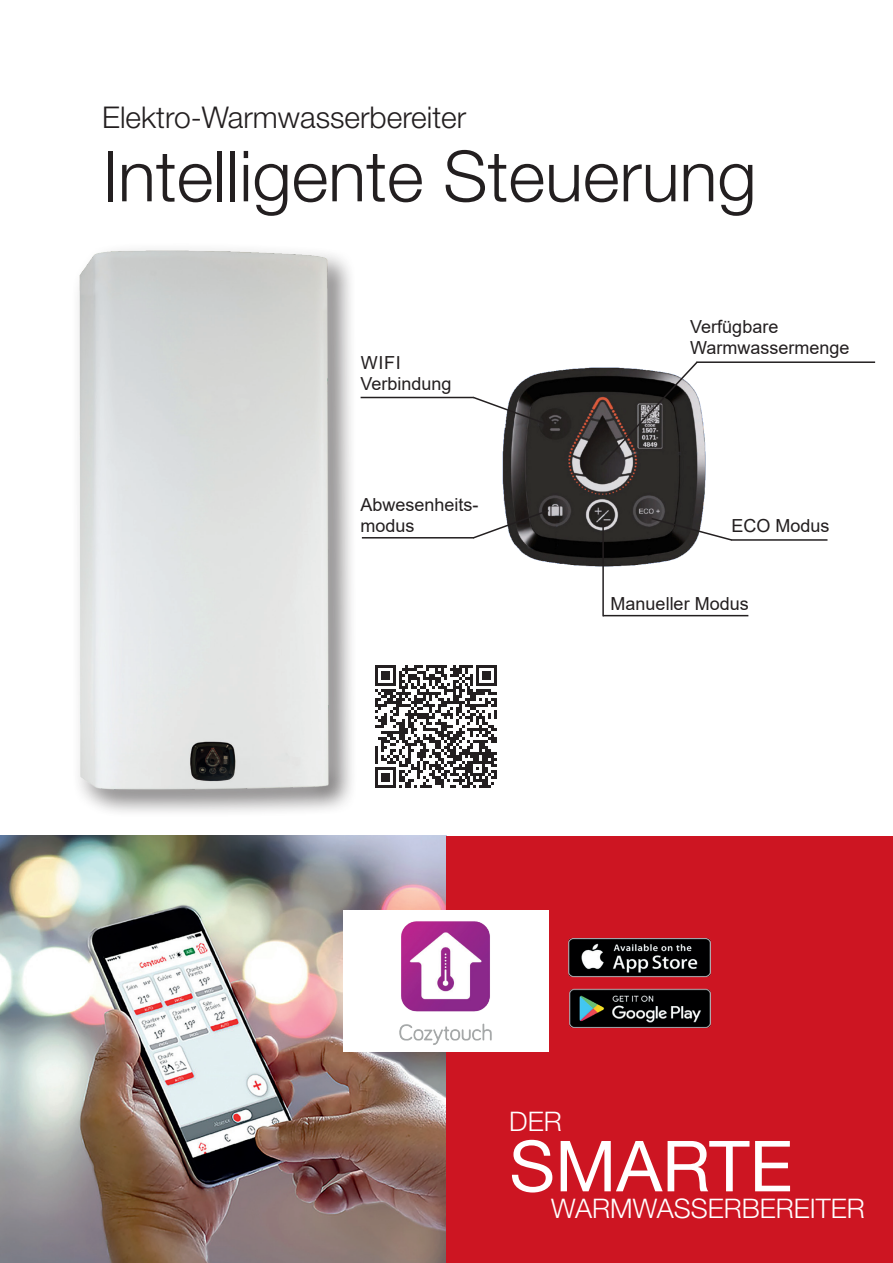
<style>
.page{position:relative;width:893px;height:1263px;background:#fff}
.page>*{position:absolute;margin:0;border:0;box-sizing:border-box;transform-origin:0 0}
.t1{font:300 70.5px "Helvetica Neue LT Std";color:#231f20}
.t2{font:70.5px "Helvetica Neue LT Std";color:#fff}
.t3{font:300 30px "Helvetica Neue LT Std";color:#231f20}
.t4{font:300 27px "Helvetica Neue LT Std";color:#fff}
.Rote_Headline{font:18px "Arial";color:#231f20}
</style>
<div class="page">
<img style="left:0;top:836px;width:446px;height:427px">
<div style="left:446px;top:836px;width:447px;height:427px;background:#cd1522"></div>
<div style="left:344px;top:911px;width:205px;height:141px;background:#fff"></div>
<div style="left:56px;top:227px;width:296px;height:585px;background:#fff;opacity:.75"></div>
<img style="left:56px;top:237px;width:308px;height:564px">
<img style="left:502px;top:367px;width:204px;height:200px">
<svg style="left:650px;top:517px;width:81px;height:25px"></svg>
<hr style="left:731px;top:539px;width:96px;height:2px;background:#231f20">
<svg style="left:599px;top:362px;width:100px;height:105px;background:#53504f"></svg>
<hr style="left:696px;top:361px;width:179px;height:2px;background:#231f20">
<hr style="left:362px;top:537px;width:112px;height:1px;background:#231f20">
<svg style="left:471px;top:509px;width:79px;height:31px"></svg>
<svg style="left:471px;top:395px;width:79px;height:32px"></svg>
<hr style="left:361px;top:397px;width:113px;height:1px;background:#231f20">
<hr style="left:602px;top:523px;width:2px;height:93px;background:#231f20">
<hr style="left:603px;top:615px;width:145px;height:1px;background:#231f20">
<img style="left:399px;top:921px;width:93px;height:124px">
<img style="left:569px;top:938px;width:141px;height:90px">
<svg style="left:375px;top:665px;width:122px;height:122px"></svg>
<p class="t3" style="left:102px;top:99px;width:365px">Elektro-Warmwasserbereiter</p>
<p class="t1" style="left:102px;top:133px;width:656px">Intelligente Steuerung</p>
<p class="Rote_Headline" style="left:361px;top:351px;width:41px">WIFI</p>
<p class="Rote_Headline" style="left:361px;top:372px;width:93px">Verbindung</p>
<p class="Rote_Headline" style="left:361px;top:492px;width:120px">Abwesenheits-</p>
<p class="Rote_Headline" style="left:361px;top:513px;width:56px">modus</p>
<p class="Rote_Headline" style="left:690px;top:315px;width:90px">Verfügbare</p>
<p class="Rote_Headline" style="left:690px;top:336px;width:161px">Warmwassermenge</p>
<p class="Rote_Headline" style="left:731px;top:513px;width:100px">ECO Modus</p>
<p class="Rote_Headline" style="left:611px;top:591px;width:140px">Manueller Modus</p>
<p class="t4" style="left:509px;top:1105px;width:54px">DER</p>
<p class="t2" style="left:509px;top:1124px;width:285px">SMARTE</p>
<p class="t4" style="left:551px;top:1192px;width:315px">WARMWASSERBEREITER</p>
</div>
